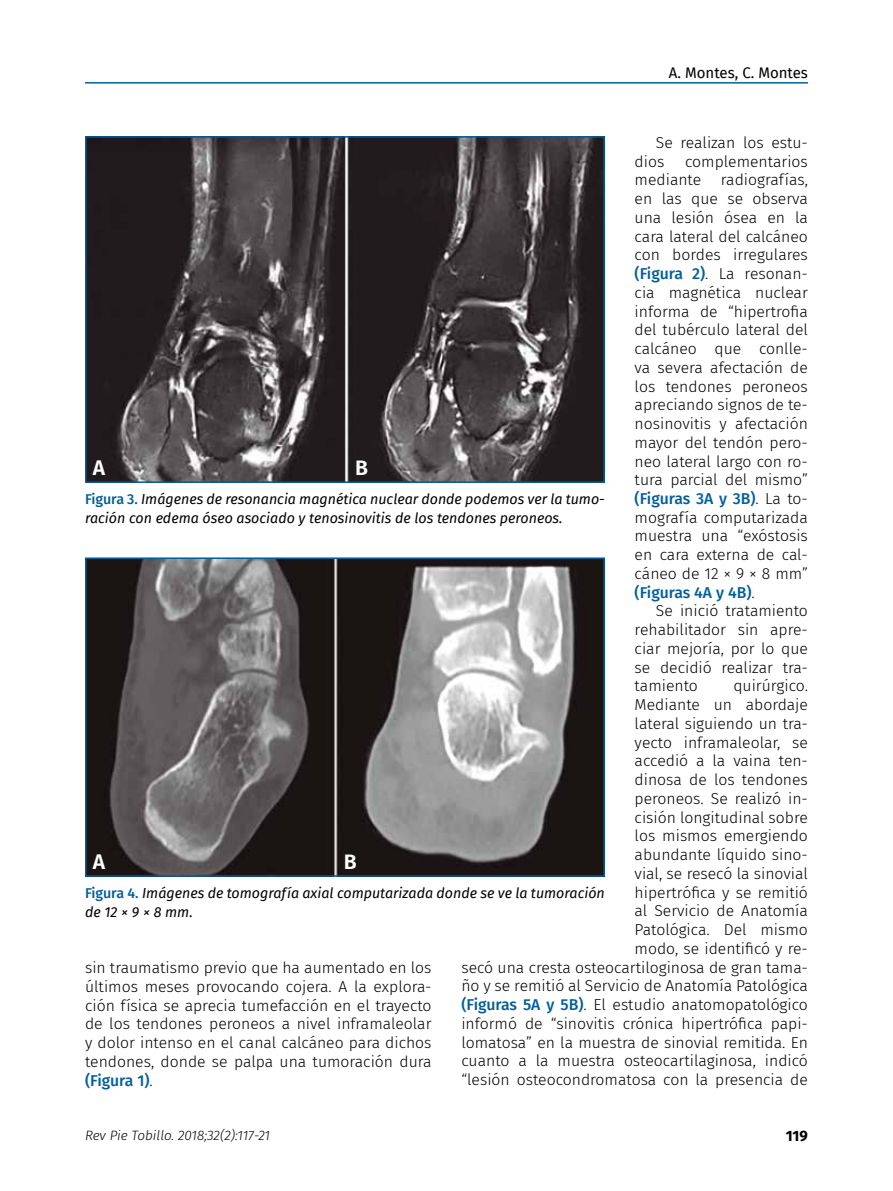
<style>
.page{position:relative;width:893px;height:1191px;background:#fff}
.page>*{position:absolute;margin:0;border:0;box-sizing:border-box;transform-origin:0 0}
.t1{font:600 21px "Fira Sans";color:#fff}
.t2{font:300 15.75px/18.8px "Fira Sans";color:#000;text-align:justify}
.t3{font:15px "Fira Sans";color:#000}
.t4{font:700 15px "Fira Sans";color:#000}
.t5{font:italic 14.25px/18.8px "Fira Sans";color:#000}
.t6{font:italic 300 13.5px "Fira Sans";color:#000}
.s1{font-weight:500;color:#005e9c}
.s2{font-weight:500;font-style:normal;color:#005e9c}
</style>
<div class="page">
<hr style="left:85px;top:82px;width:723px;height:2px;background:#005e9c">
<img style="left:88px;top:139px;width:514px;height:341px">
<div style="left:85px;top:136px;width:520px;height:347px;border:2px solid #005e9c"></div>
<img style="left:88px;top:560px;width:514px;height:313px">
<div style="left:85px;top:557px;width:520px;height:319px;border:2px solid #005e9c"></div>
<p class="t3" style="left:669px;top:61px;width:140px">A. Montes, C. Montes</p>
<p class="t2" style="left:635px;top:133px;width:175px;text-indent:21px">Se realizan los estu&shy;dios</p>
<p class="t2" style="left:635px;top:152px;width:175px;text-indent:51px">complementarios mediante radiografías, en las que se observa una lesión ósea en la cara lateral del calcáneo con bordes irregulares <span class="s1">(Figura 2)</span>. La resonan&shy;cia magnética nuclear informa de “hipertrofia del tubérculo lateral del calcáneo que conlle&shy;va severa afectación de los tendones peroneos apreciando signos de te&shy;nosinovitis y afectación mayor del tendón pero&shy;neo lateral largo con ro&shy;tura parcial del mismo” <span class="s1">(Figuras 3A y 3B)</span>. La to&shy;mografía computarizada muestra una “exóstosis en cara externa de cal&shy;cáneo de 12 × 9 × 8 mm” <span class="s1">(Figuras 4A y 4B)</span>.</p>
<p class="t2" style="left:635px;top:601px;width:175px;text-indent:21px">Se inició tratamiento rehabilitador sin apre&shy;ciar mejoría, por lo que se decidió realizar tra&shy;tamiento</p>
<h1 class="t1" style="left:93px;top:451px;width:14px">A</h1>
<h1 class="t1" style="left:355px;top:451px;width:14px">B</h1>
<p class="t5" style="left:85px;top:489px;width:521px"><span class="s2">Figura 3.</span> Imágenes de resonancia magnética nuclear donde podemos ver la tumo&shy;ración con edema óseo asociado y tenosinovitis de los tendones peroneos.</p>
<p class="t2" style="left:461px;top:676px;width:348px;text-align:right">quirúrgico.<br>Mediante un abordaje<br>lateral siguiendo un tra-<br>yecto inframaleolar, se<br>accedió a la vaina ten-<br>dinosa de los tendones<br>peroneos. Se realizó in-<br>cisión longitudinal sobre<br>los mismos emergiendo<br>abundante líquido sino-<br>vial, se resecó la sinovial<br>hipertrófica y se remitió<br>al Servicio de Anatomía<br>Patológica. Del mismo<br>modo, se identificó y re-<br>secó una cresta osteocartiloginosa de gran tama&shy;ño y se remitió al Servicio de Anatomía Patológica <span class="s1">(Figuras 5A y 5B)</span>. El estudio anatomopatológico informó de “sinovitis crónica hipertrófica papi&shy;lomatosa” en la muestra de sinovial remitida. En cuanto a la muestra osteocartilaginosa, indicó “lesión osteocondromatosa con la presencia de</p>
<h1 class="t1" style="left:93px;top:844px;width:14px">A</h1>
<h1 class="t1" style="left:344px;top:844px;width:14px">B</h1>
<p class="t5" style="left:85px;top:883px;width:521px"><span class="s2">Figura 4.</span> Imágenes de tomografía axial computarizada donde se ve la tumoración de 12 × 9 × 8 mm.</p>
<p class="t2" style="left:85px;top:958px;width:348px">sin traumatismo previo que ha aumentado en los últimos meses provocando cojera. A la explora&shy;ción física se aprecia tumefacción en el trayecto de los tendones peroneos a nivel inframaleolar y dolor intenso en el canal calcáneo para dichos tendones, donde se palpa una tumoración dura <span class="s1">(Figura 1)</span>.</p>
<p class="t6" style="left:85px;top:1125px;width:187px">Rev Pie Tobillo. 2018;32(2):117-21</p>
<p class="t4" style="left:786px;top:1123px;width:24px">119</p>
</div>
